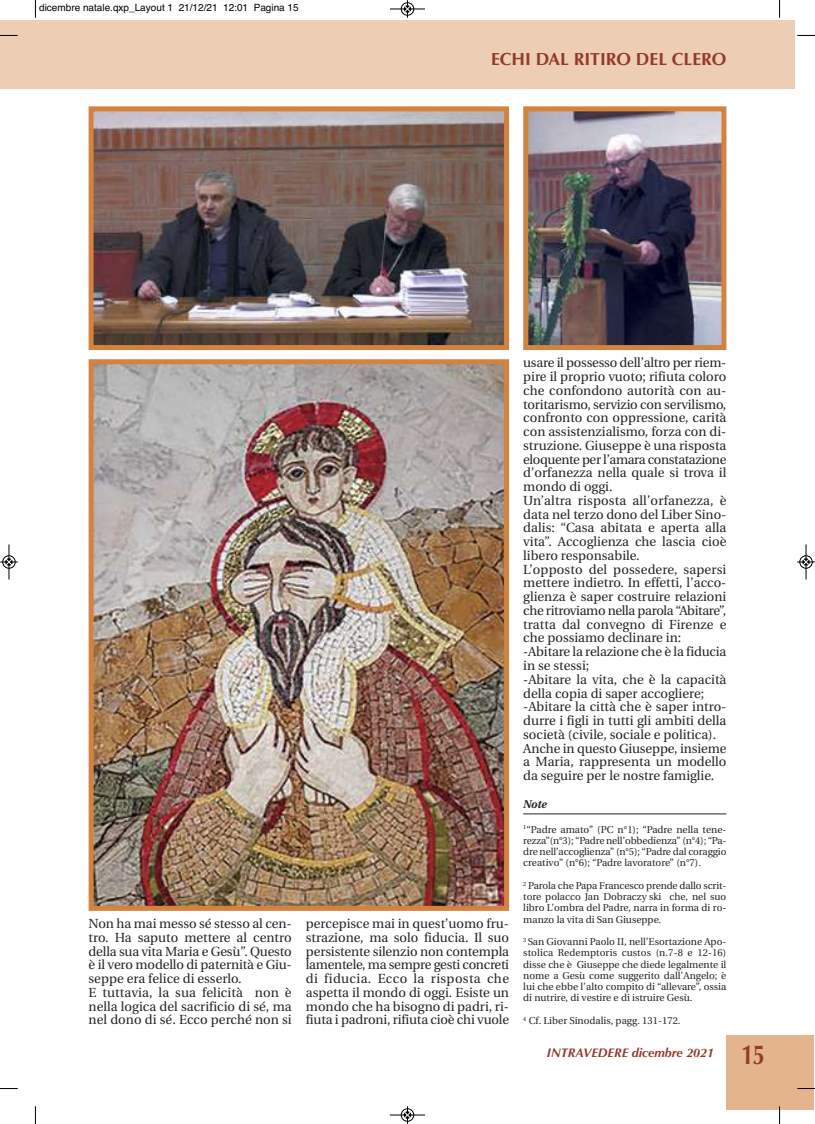
<style>
.page{position:relative;width:815px;height:1124px;background:#fff}
.page>*{position:absolute;margin:0;border:0;box-sizing:border-box;transform-origin:0 0}
.t1{font:700 17.5px "Optima";color:#923b29}
.t2{font:13.12px/13.8px "Utopia";color:#272526}
.t3{font:italic 700 12.5px "Optima";color:#923b29}
.t4{font:italic 700 11.25px "Utopia";color:#272526}
.t5{font:10px/11.2px "Utopia";color:#272526;text-align:justify}
.t6{font:10px "Helvetica";color:#000}
.s1{font-style:normal;font-size:27.5px}
</style>
<div class="page">
<div style="left:726px;top:1035px;width:88px;height:74px;background:#e4b48d"></div>
<div style="left:0;top:20px;width:794px;height:69px;background:#edcdb3"></div>
<img style="left:95px;top:112px;width:408px;height:232px">
<div style="left:89px;top:106px;width:420px;height:244px;border:5px solid #d38240"></div>
<img style="left:95px;top:365px;width:408px;height:539px">
<div style="left:89px;top:359px;width:420px;height:551px;border:5px solid #d38240"></div>
<img style="left:529px;top:112px;width:191px;height:232px">
<div style="left:523px;top:106px;width:203px;height:244px;border:5px solid #d38240"></div>
<hr style="left:523px;top:813px;width:203px;height:1px;background:#272526">
<svg style="left:35px;top:0;width:1px;height:18px"></svg>
<svg style="left:0;top:35px;width:18px;height:1px"></svg>
<svg style="left:779px;top:0;width:1px;height:18px"></svg>
<svg style="left:797px;top:35px;width:18px;height:1px"></svg>
<svg style="left:35px;top:1106px;width:1px;height:17px"></svg>
<svg style="left:0;top:1088px;width:18px;height:1px"></svg>
<svg style="left:779px;top:1106px;width:1px;height:17px"></svg>
<svg style="left:797px;top:1088px;width:18px;height:1px"></svg>
<div style="left:401px;top:2px;width:13px;height:14px;border:1px solid #fff;border-radius:50%"></div>
<hr style="left:390px;top:9px;width:35px;height:1px;background:#000">
<div style="left:401px;top:3px;width:13px;height:12px;border:1px solid #000;border-radius:50%"></div>
<svg style="left:404px;top:0;width:7px;height:18px"></svg>
<hr style="left:390px;top:1114px;width:35px;height:1px;background:#000">
<div style="left:401px;top:1108px;width:13px;height:13px;border:1px solid #000;border-radius:50%"></div>
<svg style="left:404px;top:1106px;width:7px;height:17px"></svg>
<div style="left:2px;top:555px;width:14px;height:13px;border:1px solid #fff;border-radius:50%"></div>
<hr style="left:9px;top:544px;width:1px;height:35px;background:#000">
<div style="left:3px;top:555px;width:12px;height:13px;border:1px solid #000;border-radius:50%"></div>
<svg style="left:0;top:558px;width:18px;height:7px"></svg>
<div style="left:799px;top:555px;width:14px;height:13px;border:1px solid #fff;border-radius:50%"></div>
<hr style="left:806px;top:544px;width:1px;height:35px;background:#000">
<div style="left:800px;top:555px;width:12px;height:13px;border:1px solid #000;border-radius:50%"></div>
<svg style="left:797px;top:558px;width:18px;height:7px"></svg>
<p class="t6" style="left:39px;top:4px;width:261px">dicembre natale.qxp_Layout 1 21/12/21 12:01 Pagina 15</p>
<h1 class="t1" style="left:491px;top:52px;width:237px">ECHI DAL RITIRO DEL CLERO</h1>
<p class="t2" style="left:89px;top:917px;width:205px">Non ha mai messo sé stesso al cen&shy;tro. Ha saputo mettere al centro della sua vita Maria e Gesù”. Questo è il vero modello di paternità e Giu&shy;seppe era felice di esserlo.<br>E tuttavia, la sua felicità non è nella logica del sacrificio di sé, ma nel dono di sé. Ecco perché non si</p>
<p class="t2" style="left:306px;top:917px;width:205px;text-align:justify">percepisce mai in quest’uomo fru&shy;strazione, ma solo fiducia. Il suo persistente silenzio non contempla lamentele, ma sempre gesti concreti di fiducia. Ecco la risposta che aspetta il mondo di oggi. Esiste un mondo che ha bisogno di padri, ri&shy;fiuta i padroni, rifiuta cioè chi vuole</p>
<p class="t2" style="left:523px;top:357px;width:205px">usare il possesso dell’altro per riem&shy;pire il proprio vuoto; rifiuta coloro che confondono autorità con au&shy;toritarismo, servizio con servilismo, confronto con oppressione, carità con assistenzialismo, forza con di&shy;struzione. Giuseppe è una risposta eloquente per l’amara constatazione d’orfanezza nella quale si trova il mondo di oggi.<br>Un’altra risposta all’orfanezza, è data nel terzo dono del Liber Sino&shy;dalis: “Casa abitata e aperta alla vita”. Accoglienza che lascia cioè libero responsabile.<br>L’opposto del possedere, sapersi mettere indietro. In effetti, l’acco&shy;glienza è saper costruire relazioni che ritroviamo nella parola “Abitare”, tratta dal convegno di Firenze e che possiamo declinare in: -Abitare la relazione che è la fiducia in se stessi;<br>-Abitare la vita, che è la capacità della copia di saper accogliere; -Abitare la città che è saper intro&shy;durre i figli in tutti gli ambiti della società (civile, sociale e politica).<br>Anche in questo Giuseppe, insieme a Maria, rappresenta un modello da seguire per le nostre famiglie.</p>
<p class="t4" style="left:523px;top:799px;width:25px">Note</p>
<p class="t5" style="left:523px;top:824px;width:205px"><sup>1</sup>“Padre amato” (PC n°1); “Padre nella tene&shy;rezza”(n°3); “Padre nell’obbedienza” (n°4); “Pa&shy;dre nell’accoglienza” (n°5); “Padre dal coraggio creativo” (n°6); “Padre lavoratore” (n°7).</p>
<p class="t5" style="left:523px;top:880px;width:205px"><sup>2</sup> Parola che Papa Francesco prende dallo scrit&shy;tore polacco Jan Dobraczy ski che, nel suo libro L’ombra del Padre, narra in forma di ro&shy;manzo la vita di San Giuseppe.</p>
<p class="t5" style="left:523px;top:936px;width:205px"><sup>3</sup> San Giovanni Paolo II, nell’Esortazione Apo&shy;stolica Redemptoris custos (n.7-8 e 12-16) disse che è Giuseppe che diede legalmente il nome a Gesù come suggerito dall’Angelo; è lui che ebbe l’alto compito di “allevare”, ossia di nutrire, di vestire e di istruire Gesù.</p>
<p class="t5" style="left:523px;top:1015px;width:159px"><sup>4</sup> Cf. Liber Sinodalis, pagg. 131-172.</p>
<p class="t3" style="left:547px;top:1047px;width:220px">INTRAVEDERE dicembre 2021 <span class="s1">15</span></p>
</div>
